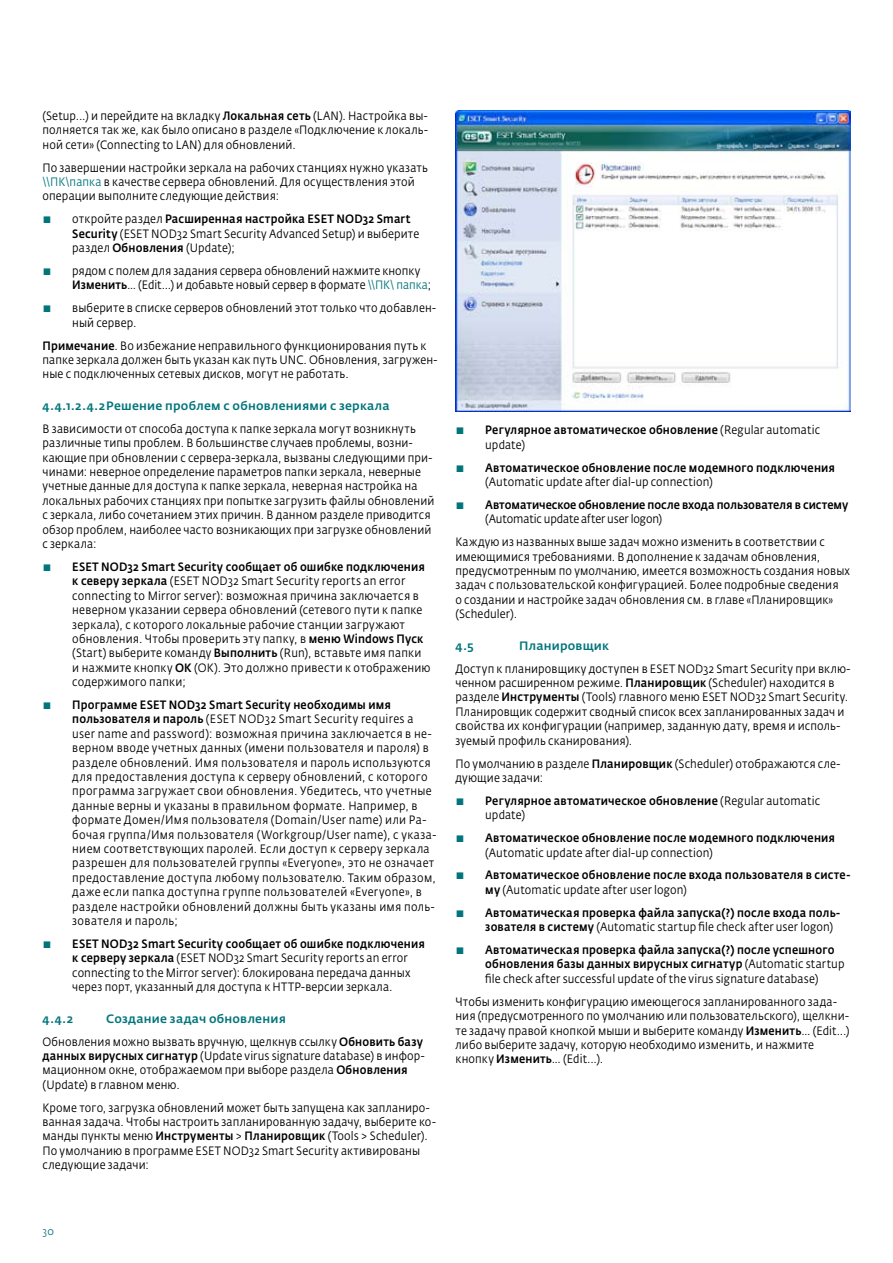
<style>
.page{position:relative;width:893px;height:1263px;background:#fff}
.page>*{position:absolute;margin:0;border:0;box-sizing:border-box;transform-origin:0 0}
.t1{font:12px/14.4px "Fedra Sans Alt Pro";letter-spacing:.015em;color:#000;scale:.9 1}
.t2{font:500 12px/14.4px "Fedra Sans Alt Pro";letter-spacing:.015em;color:#000;scale:.9 1}
.t3{font:500 12px "Fedra Sans Alt Pro";letter-spacing:.02em;color:#00757b}
.t4{font:10.5px "Fedra Sans Alt Pro";color:#00757b;scale:.9 1}
.s1{font-weight:500}
.s2{color:#00757b}
.s3{font-weight:500;color:#00757b}
.s4{font-weight:400;color:#00757b}
.s5{font-weight:400}
</style>
<div class="page">
<img style="left:455px;top:111px;width:396px;height:300px">
<p class="t1" style="left:43px;top:109px;width:430px;text-align:justify">(Setup...) и перейдите на вкладку <span class="s1">Локальная сеть</span> (LAN). Настройка вы&shy;полняется так же, как было описано в разделе «Подключение к локаль&shy;ной сети» (Connecting to LAN) для обновлений.</p>
<p class="t1" style="left:43px;top:160px;width:430px">По завершении настройки зеркала на рабочих станциях нужно указать <span class="s2">\\ПК\папка</span> в качестве сервера обновлений. Для осуществления этой операции выполните следующие действия:</p>
<p class="t1" style="left:72px;top:212px;width:387px;text-indent:-30px"><span class="s2">▪</span> откройте раздел <span class="s1">Расширенная настройка ESET NOD32 Smart<br>Security</span> (ESET NOD32 Smart Security Advanced Setup) и выберите раздел <span class="s1">Обновления</span> (Update);</p>
<p class="t1" style="left:72px;top:264px;width:400px;text-indent:-30px"><span class="s2">▪</span> рядом с полем для задания сервера обновлений нажмите кнопку<br><span class="s1">Изменить</span>… (Edit...) и добавьте новый сервер в формате <span class="s2">\\ПК\ папка</span>;</p>
<p class="t1" style="left:72px;top:301px;width:406px;text-indent:-30px"><span class="s2">▪</span> выберите в списке серверов обновлений этот только что добавлен&shy;ный сервер.</p>
<p class="t1" style="left:43px;top:338px;width:440px"><span class="s1">Примечание</span>. Во избежание неправильного функционирования путь к папке зеркала должен быть указан как путь UNC. Обновления, загружен&shy;ные с подключенных сетевых дисков, могут не работать.</p>
<p class="t3" style="left:43px;top:398px;width:349px">4.4.1.2.4.2Решение проблем с обновлениями с зеркала</p>
<p class="t1" style="left:43px;top:421px;width:437px">В зависимости от способа доступа к папке зеркала могут возникнуть различные типы проблем. В большинстве случаев проблемы, возни&shy;кающие при обновлении с сервера-зеркала, вызваны следующими при&shy;чинами: неверное определение параметров папки зеркала, неверные учетные данные для доступа к папке зеркала, неверная настройка на локальных рабочих станциях при попытке загрузить файлы обновлений с зеркала, либо сочетанием этих причин. В данном разделе приводится обзор проблем, наиболее часто возникающих при загрузке обновлений с зеркала:</p>
<p class="t1" style="left:72px;top:559px;width:400px;text-indent:-30px"><span class="s2">▪</span> <span class="s1">ESET NOD32 Smart Security сообщает об ошибке подключения к северу зеркала</span> (ESET NOD32 Smart Security reports an error connecting to Mirror server): возможная причина заключается в неверном указании сервера обновлений (сетевого пути к папке зеркала), с которого локальные рабочие станции загружают обновления. Чтобы проверить эту папку, в <span class="s1">меню Windows Пуск </span>(Start) выберите команду <span class="s1">Выполнить</span> (Run), вставьте имя папки и нажмите кнопку <span class="s1">ОК</span> (OK). Это должно привести к отображению содержимого папки;</p>
<p class="t1" style="left:72px;top:698px;width:406px;text-indent:-30px"><span class="s2">▪</span> <span class="s1">Программе ESET NOD32 Smart Security необходимы имя пользователя и пароль</span> (ESET NOD32 Smart Security requires a user name and password): возможная причина заключается в не&shy;верном вводе учетных данных (имени пользователя и пароля) в разделе обновлений. Имя пользователя и пароль используются для предоставления доступа к серверу обновлений, с которого программа загружает свои обновления. Убедитесь, что учетные данные верны и указаны в правильном формате. Например, в формате Домен/Имя пользователя (Domain/User name) или Ра&shy;бочая группа/Имя пользователя (Workgroup/User name), с указа&shy;нием соответствующих паролей. Если доступ к серверу зеркала разрешен для пользователей группы «Everyone», это не означает предоставление доступа любому пользователю. Таким образом, даже если папка доступна группе пользователей «Everyone», в разделе настройки обновлений должны быть указаны имя поль&shy;зователя и пароль;</p>
<p class="t1" style="left:72px;top:936px;width:393px;text-indent:-30px"><span class="s2">▪</span> <span class="s1">ESET NOD32 Smart Security сообщает об ошибке подключения к серверу зеркала</span> (ESET NOD32 Smart Security reports an error connecting to the Mirror server): блокирована передача данных через порт, указанный для доступа к HTTP-версии зеркала.</p>
<p class="t3" style="left:43px;top:1011px;width:32px">4.4.2</p>
<p class="t1" style="left:43px;top:1007px;width:424px;line-height:23px;text-indent:64px"><span class="s3">Создание задач обновления<br></span>Обновления можно вызвать вручную, щелкнув ссылку <span class="s1">Обновить базу</span></p>
<p class="t1" style="left:43px;top:1048px;width:426px"><span class="s1">данных вирусных сигнатур</span> (Update virus signature database) в инфор&shy;мационном окне, отображаемом при выборе раздела <span class="s1">Обновления </span>(Update) в главном меню.</p>
<p class="t1" style="left:43px;top:1100px;width:439px">Кроме того, загрузка обновлений может быть запущена как запланиро&shy;ванная задача. Чтобы настроить запланированную задачу, выберите ко&shy;манды пункты меню <span class="s1">Инструменты</span> &gt; <span class="s1">Планировщик</span> (Tools &gt; Scheduler).<br>По умолчанию в программе ESET NOD32 Smart Security активированы следующие задачи:</p>
<p class="t2" style="left:485px;top:423px;width:374px;text-indent:-30px"><span class="s4">▪</span> Регулярное автоматическое обновление <span class="s5">(Regular automatic update)</span></p>
<p class="t2" style="left:485px;top:460px;width:390px;text-indent:-30px"><span class="s4">▪</span> Автоматическое обновление после модемного подключения <span class="s5">(Automatic update after dial-up connection)</span></p>
<p class="t2" style="left:485px;top:497px;width:405px;text-indent:-30px"><span class="s4">▪</span> Автоматическое обновление после входа пользователя в систему <span class="s5">(Automatic update after user logon)</span></p>
<p class="t1" style="left:455px;top:535px;width:440px">Каждую из названных выше задач можно изменить в соответствии с имеющимися требованиями. В дополнение к задачам обновления, предусмотренным по умолчанию, имеется возможность создания новых задач с пользовательской конфигурацией. Более подробные сведения<br>о создании и настройке задач обновления см. в главе «Планировщик» (Scheduler).</p>
<p class="t3" style="left:455px;top:638px;width:20px">4.5</p>
<p class="t3" style="left:519px;top:638px;width:91px">Планировщик</p>
<p class="t1" style="left:455px;top:661px;width:440px">Доступ к планировщику доступен в ESET NOD32 Smart Security при вклю&shy;ченном расширенном режиме. <span class="s1">Планировщик</span> (Scheduler) находится в разделе <span class="s1">Инструменты</span> (Tools) главного меню ESET NOD32 Smart Security.<br>Планировщик содержит сводный список всех запланированных задач и свойства их конфигурации (например, заданную дату, время и исполь&shy;зуемый профиль сканирования).</p>
<p class="t1" style="left:455px;top:756px;width:429px">По умолчанию в разделе <span class="s1">Планировщик</span> (Scheduler) отображаются сле&shy;дующие задачи:</p>
<p class="t2" style="left:485px;top:793px;width:374px;text-indent:-30px"><span class="s4">▪</span> Регулярное автоматическое обновление <span class="s5">(Regular automatic update)</span></p>
<p class="t2" style="left:485px;top:831px;width:390px;text-indent:-30px"><span class="s4">▪</span> Автоматическое обновление после модемного подключения <span class="s5">(Automatic update after dial-up connection)</span></p>
<p class="t2" style="left:485px;top:868px;width:407px;text-indent:-30px"><span class="s4">▪</span> Автоматическое обновление после входа пользователя в систе&shy;му <span class="s5">(Automatic update after user logon)</span></p>
<p class="t2" style="left:485px;top:905px;width:396px;text-indent:-30px"><span class="s4">▪</span> Автоматическая проверка файла запуска(?) после входа поль&shy;зователя в систему <span class="s5">(Automatic startup file check after user logon)</span></p>
<p class="t2" style="left:485px;top:943px;width:401px;text-indent:-30px"><span class="s4">▪</span> Автоматическая проверка файла запуска(?) после успешного обновления базы данных вирусных сигнатур <span class="s5">(Automatic startup file check after successful update of the virus signature database)</span></p>
<p class="t1" style="left:455px;top:994px;width:439px">Чтобы изменить конфигурацию имеющегося запланированного зада&shy;ния (предусмотренного по умолчанию или пользовательского), щелкни&shy;те задачу правой кнопкой мыши и выберите команду <span class="s1">Изменить</span>… (Edit...) либо выберите задачу, которую необходимо изменить, и нажмите кнопку <span class="s1">Изменить</span>… (Edit...).</p>
<p class="t4" style="left:43px;top:1225px;width:14px">30</p>
</div>
